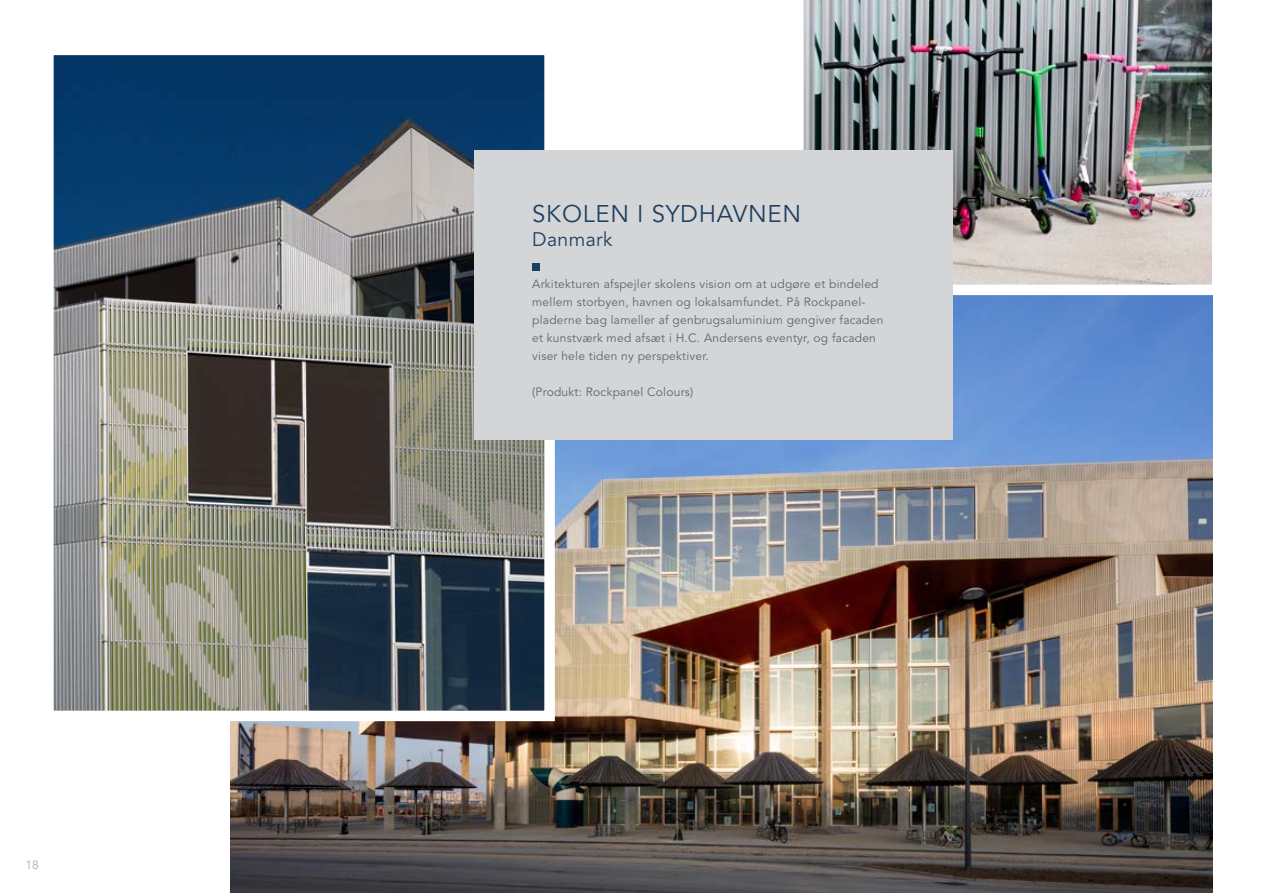
<style>
.page{position:relative;width:1263px;height:893px;background:#fff}
.page>*{position:absolute;margin:0;border:0;box-sizing:border-box;transform-origin:0 0}
.t1{font:24px "Avenir";letter-spacing:.03em;color:#1e4162}
.t2{font:19.5px "Avenir";letter-spacing:.02em;color:#1e4162}
.t3{font:12px/18px "Avenir";letter-spacing:.02em;color:#636466}
.t4{font:12px "Avenir";color:#acaeb1}
</style>
<div class="page">
<img style="left:230px;top:295px;width:982px;height:598px">
<img style="left:793px;top:0;width:419px;height:295px">
<img style="left:54px;top:56px;width:490px;height:654px">
<div style="left:43px;top:45px;width:512px;height:676px;border:10px solid #fff"></div>
<div style="left:474px;top:151px;width:478px;height:289px;background:#d4d5d7"></div>
<div style="left:532px;top:263px;width:7px;height:7px;background:#1e4162"></div>
<p class="t4" style="left:26px;top:858px;width:15px">18</p>
<h1 class="t1" style="left:532px;top:200px;width:271px">SKOLEN I SYDHAVNEN</h1>
<h2 class="t2" style="left:532px;top:228px;width:82px">Danmark</h2>
<p class="t3" style="left:532px;top:275px;width:353px">Arkitekturen afspejler skolens vision om at udgøre et bindeled mellem storbyen, havnen og lokalsamfundet. På Rockpanel&shy;pladerne bag lameller af genbrugsaluminium gengiver facaden et kunstværk med afsæt i H.C. Andersens eventyr, og facaden viser hele tiden ny perspektiver.</p>
<p class="t3" style="left:532px;top:383px;width:163px">(Produkt: Rockpanel Colours)</p>
</div>
